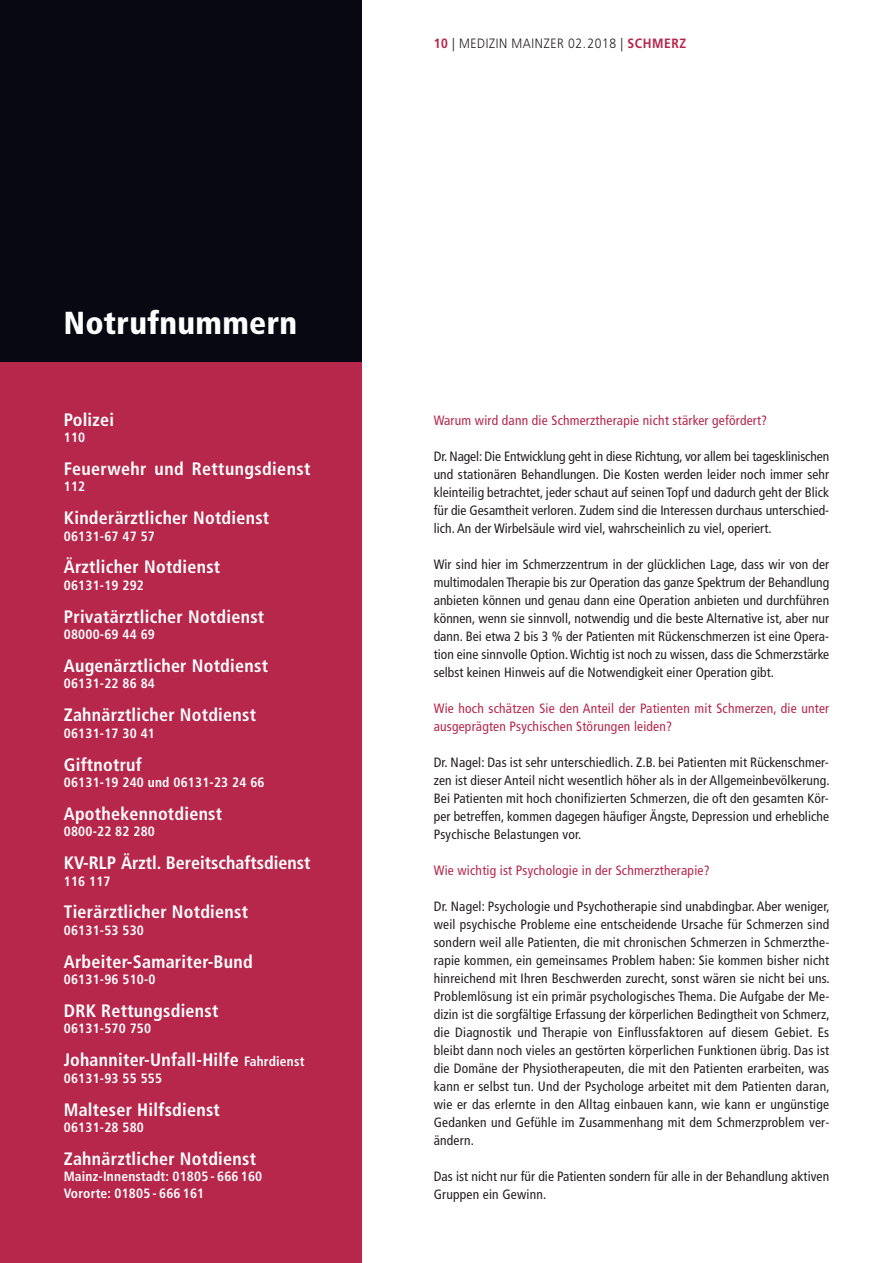
<style>
.page{position:relative;width:893px;height:1263px;background:#fff}
.page>*{position:absolute;margin:0;border:0;box-sizing:border-box;transform-origin:0 0}
.t1{font:900 condensed 31.8px "Frutiger LT";letter-spacing:.01em;color:#fff}
.t2{font:700 condensed 18px "Frutiger LT";letter-spacing:.015em;color:#fff}
.t3{font:condensed 13.5px/18px "Frutiger LT";letter-spacing:.005em;color:#231f20;text-align:justify}
.t4{font:700 condensed 13.5px/16.5px "Frutiger LT";letter-spacing:.015em;color:#fff}
.t5{font:condensed 13.5px/18px "Frutiger LT";letter-spacing:.015em;color:#b6274b}
.t6{font:300 13.5px "Frutiger LT";letter-spacing:.05em;color:#231f20;scale:.9 1}
.s1{font-size:13.5px}
.s2{font-weight:700;color:#b6274b}
</style>
<div class="page">
<div style="left:0;top:361px;width:361px;height:902px;background:#b6274b"></div>
<div style="left:0;top:0;width:361px;height:361px;background:#080813"></div>
<h1 class="t1" style="left:64px;top:310px;width:235px">Notrufnummern</h1>
<h2 class="t2" style="left:64px;top:412px;width:52px">Polizei</h2>
<p class="t4" style="left:64px;top:430px;width:23px">110</p>
<h2 class="t2" style="left:64px;top:461px;width:248px">Feuerwehr und Rettungsdienst</h2>
<p class="t4" style="left:64px;top:479px;width:23px">112</p>
<h2 class="t2" style="left:64px;top:511px;width:207px">Kinderärztlicher Notdienst</h2>
<p class="t4" style="left:64px;top:529px;width:93px">06131-67 47 57</p>
<h2 class="t2" style="left:64px;top:560px;width:158px">Ärztlicher Notdienst</h2>
<p class="t4" style="left:64px;top:578px;width:82px">06131-19 292</p>
<h2 class="t2" style="left:64px;top:609px;width:202px">Privatärztlicher Notdienst</h2>
<p class="t4" style="left:64px;top:627px;width:93px">08000-69 44 69</p>
<h2 class="t2" style="left:64px;top:658px;width:206px">Augenärztlicher Notdienst</h2>
<p class="t4" style="left:64px;top:676px;width:93px">06131-22 86 84</p>
<h2 class="t2" style="left:64px;top:708px;width:194px">Zahnärztlicher Notdienst</h2>
<p class="t4" style="left:64px;top:726px;width:93px">06131-17 30 41</p>
<h2 class="t2" style="left:64px;top:757px;width:80px">Giftnotruf</h2>
<p class="t4" style="left:64px;top:775px;width:202px">06131-19 240 und 06131-23 24 66</p>
<h2 class="t2" style="left:64px;top:806px;width:160px">Apothekennotdienst</h2>
<p class="t4" style="left:64px;top:824px;width:93px">0800-22 82 280</p>
<h2 class="t2" style="left:64px;top:856px;width:248px">KV-RLP Ärztl. Bereitschaftsdienst</h2>
<p class="t4" style="left:64px;top:874px;width:48px">116 117</p>
<h2 class="t2" style="left:64px;top:905px;width:186px">Tierärztlicher Notdienst</h2>
<p class="t4" style="left:64px;top:923px;width:82px">06131-53 530</p>
<h2 class="t2" style="left:64px;top:954px;width:190px">Arbeiter-Samariter-Bund</h2>
<p class="t4" style="left:64px;top:972px;width:93px">06131-96 510-0</p>
<h2 class="t2" style="left:64px;top:1003px;width:156px">DRK Rettungsdienst</h2>
<p class="t4" style="left:64px;top:1021px;width:89px">06131-570 750</p>
<h2 class="t2" style="left:64px;top:1053px;width:242px">Johanniter-Unfall-Hilfe <span class="s1">Fahrdienst</span></h2>
<p class="t4" style="left:64px;top:1071px;width:100px">06131-93 55 555</p>
<h2 class="t2" style="left:64px;top:1102px;width:158px">Malteser Hilfsdienst</h2>
<p class="t4" style="left:64px;top:1120px;width:82px">06131-28 580</p>
<h2 class="t2" style="left:64px;top:1151px;width:194px">Zahnärztlicher Notdienst</h2>
<p class="t4" style="left:64px;top:1169px;width:200px">Mainz-Innenstadt: 01805 - 666 160<br>Vororte: 01805 - 666 161</p>
<p class="t6" style="left:434px;top:38px;width:282px"><span class="s2">10</span> | MEDIZIN MAINZER 02.2018 | <span class="s2">SCHMERZ</span></p>
<p class="t5" style="left:434px;top:412px;width:335px">Warum wird dann die Schmerztherapie nicht stärker gefördert?</p>
<p class="t3" style="left:434px;top:448px;width:397px">Dr. Nagel: Die Entwicklung geht in diese Richtung, vor allem bei tagesklinischen und stationären Behandlungen. Die Kosten werden leider noch immer sehr kleinteilig betrachtet, jeder schaut auf seinen Topf und dadurch geht der Blick für die Gesamtheit verloren. Zudem sind die Interessen durchaus unterschied&shy;lich. An der Wirbelsäule wird viel, wahrscheinlich zu viel, operiert.</p>
<p class="t3" style="left:434px;top:556px;width:397px">Wir sind hier im Schmerzzentrum in der glücklichen Lage, dass wir von der multimodalen Therapie bis zur Operation das ganze Spektrum der Behandlung anbieten können und genau dann eine Operation anbieten und durchführen können, wenn sie sinnvoll, notwendig und die beste Alternative ist, aber nur dann. Bei etwa 2 bis 3 % der Patienten mit Rückenschmerzen ist eine Opera&shy;tion eine sinnvolle Option.Wichtig ist noch zu wissen, dass die Schmerzstärke selbst keinen Hinweis auf die Notwendigkeit einer Operation gibt.</p>
<p class="t5" style="left:434px;top:700px;width:397px">Wie hoch schätzen Sie den Anteil der Patienten mit Schmerzen, die unter ausgeprägten Psychischen Störungen leiden?</p>
<p class="t3" style="left:434px;top:754px;width:397px">Dr. Nagel: Das ist sehr unterschiedlich. Z.B. bei Patienten mit Rückenschmer&shy;zen ist dieser Anteil nicht wesentlich höher als in der Allgemeinbevölkerung.<br>Bei Patienten mit hoch chonifizierten Schmerzen, die oft den gesamten Kör&shy;per betreffen, kommen dagegen häufiger Ängste, Depression und erhebliche Psychische Belastungen vor.</p>
<p class="t5" style="left:434px;top:862px;width:277px">Wie wichtig ist Psychologie in der Schmerztherapie?</p>
<p class="t3" style="left:434px;top:898px;width:397px">Dr. Nagel: Psychologie und Psychotherapie sind unabdingbar. Aber weniger, weil psychische Probleme eine entscheidende Ursache für Schmerzen sind sondern weil alle Patienten, die mit chronischen Schmerzen in Schmerzthe&shy;rapie kommen, ein gemeinsames Problem haben: Sie kommen bisher nicht hinreichend mit Ihren Beschwerden zurecht, sonst wären sie nicht bei uns.<br>Problemlösung ist ein primär psychologisches Thema. Die Aufgabe der Me&shy;dizin ist die sorgfältige Erfassung der körperlichen Bedingtheit von Schmerz, die Diagnostik und Therapie von Einflussfaktoren auf diesem Gebiet. Es bleibt dann noch vieles an gestörten körperlichen Funktionen übrig. Das ist die Domäne der Physiotherapeuten, die mit den Patienten erarbeiten, was kann er selbst tun. Und der Psychologe arbeitet mit dem Patienten daran, wie er das erlernte in den Alltag einbauen kann, wie kann er ungünstige Gedanken und Gefühle im Zusammenhang mit dem Schmerzproblem ver&shy;ändern.</p>
<p class="t3" style="left:434px;top:1168px;width:397px">Das ist nicht nur für die Patienten sondern für alle in der Behandlung aktiven<br>Gruppen ein Gewinn.</p>
</div>
